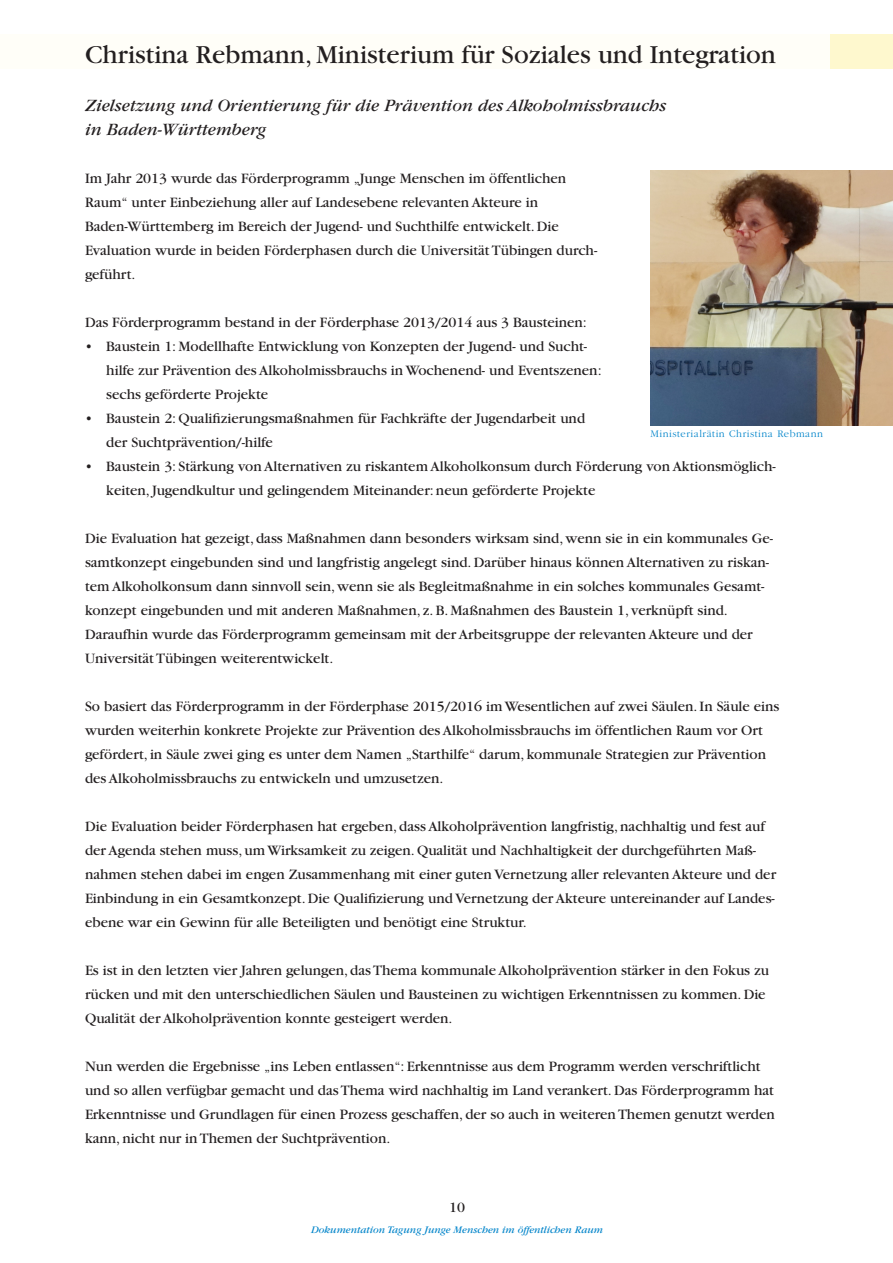
<style>
.page{position:relative;width:893px;height:1263px;background:#fff}
.page>*{position:absolute;margin:0;border:0;box-sizing:border-box;transform-origin:0 0}
.t1{font:27px "Garamond";color:#231f20}
.t2{font:italic 18px/24px "Garamond";color:#231f20}
.t3{font:15px/24px "Garamond";color:#231f20}
.t4{font:italic 10.5px "Garamond";color:#0084ca}
.t5{font:300 10.5px "Garamond";letter-spacing:.05em;color:#0084ca}
</style>
<div class="page">
<div style="left:829px;top:34px;width:64px;height:34px;background:#fef8ce"></div>
<div style="left:0;top:34px;width:829px;height:34px;background:#fffef8"></div>
<img style="left:651px;top:170px;width:242px;height:255px">
<h1 class="t1" style="left:85px;top:41px;width:692px">Christina Rebmann, Ministerium für Soziales und Integration</h1>
<p class="t2" style="left:85px;top:94px;width:583px">Zielsetzung und Orientierung für die Prävention des Alkoholmissbrauchs in Baden-Württemberg</p>
<p class="t3" style="left:85px;top:167px;width:514px">Im Jahr 2013 wurde das Förderprogramm „Junge Menschen im öffentlichen Raum“ unter Einbeziehung aller auf Landesebene relevanten Akteure in Baden-Württemberg im Bereich der Jugend- und Suchthilfe entwickelt. Die Evaluation wurde in beiden Förderphasen durch die Universität Tübingen durch&shy;geführt.</p>
<p class="t3" style="left:85px;top:311px;width:503px">Das Förderprogramm bestand in der Förderphase 2013/2014 aus 3 Bausteinen:</p>
<p class="t3" style="left:106px;top:335px;width:497px;text-indent:-21px">• Baustein 1: Modellhafte Entwicklung von Konzepten der Jugend- und Sucht&shy;hilfe zur Prävention des Alkoholmissbrauchs in Wochenend- und Eventszenen: sechs geförderte Projekte</p>
<p class="t3" style="left:106px;top:407px;width:480px;text-indent:-21px">• Baustein 2: Qualifizierungsmaßnahmen für Fachkräfte der Jugendarbeit und der Suchtprävention/-hilfe</p>
<p class="t3" style="left:106px;top:455px;width:671px;text-indent:-21px">• Baustein 3: Stärkung von Alternativen zu riskantem Alkoholkonsum durch Förderung von Aktionsmöglich&shy;keiten, Jugendkultur und gelingendem Miteinander: neun geförderte Projekte</p>
<p class="t3" style="left:85px;top:527px;width:689px">Die Evaluation hat gezeigt, dass Maßnahmen dann besonders wirksam sind, wenn sie in ein kommunales Ge&shy;samtkonzept eingebunden sind und langfristig angelegt sind. Darüber hinaus können Alternativen zu riskan&shy;tem Alkoholkonsum dann sinnvoll sein, wenn sie als Begleitmaßnahme in ein solches kommunales Gesamt&shy;konzept eingebunden und mit anderen Maßnahmen, z. B. Maßnahmen des Baustein 1, verknüpft sind.<br>Daraufhin wurde das Förderprogramm gemeinsam mit der Arbeitsgruppe der relevanten Akteure und der Universität Tübingen weiterentwickelt.</p>
<p class="t3" style="left:85px;top:695px;width:696px">So basiert das Förderprogramm in der Förderphase 2015/2016 im Wesentlichen auf zwei Säulen. In Säule eins wurden weiterhin konkrete Projekte zur Prävention des Alkoholmissbrauchs im öffentlichen Raum vor Ort gefördert, in Säule zwei ging es unter dem Namen „Starthilfe“ darum, kommunale Strategien zur Prävention des Alkoholmissbrauchs zu entwickeln und umzusetzen.</p>
<p class="t3" style="left:85px;top:815px;width:693px">Die Evaluation beider Förderphasen hat ergeben, dass Alkoholprävention langfristig, nachhaltig und fest auf der Agenda stehen muss, um Wirksamkeit zu zeigen. Qualität und Nachhaltigkeit der durchgeführten Maß&shy;nahmen stehen dabei im engen Zusammenhang mit einer guten Vernetzung aller relevanten Akteure und der Einbindung in ein Gesamtkonzept. Die Qualifizierung und Vernetzung der Akteure untereinander auf Landes&shy;ebene war ein Gewinn für alle Beteiligten und benötigt eine Struktur.</p>
<p class="t3" style="left:85px;top:959px;width:685px">Es ist in den letzten vier Jahren gelungen, das Thema kommunale Alkoholprävention stärker in den Fokus zu rücken und mit den unterschiedlichen Säulen und Bausteinen zu wichtigen Erkenntnissen zu kommen. Die<br>Qualität der Alkoholprävention konnte gesteigert werden.</p>
<p class="t3" style="left:85px;top:1055px;width:691px">Nun werden die Ergebnisse „ins Leben entlassen“: Erkenntnisse aus dem Programm werden verschriftlicht und so allen verfügbar gemacht und das Thema wird nachhaltig im Land verankert. Das Förderprogramm hat Erkenntnisse und Grundlagen für einen Prozess geschaffen, der so auch in weiteren Themen genutzt werden kann, nicht nur in Themen der Suchtprävention.</p>
<p class="t5" style="left:651px;top:429px;width:174px">Ministerialrätin Christina Rebmann</p>
<p class="t3" style="left:449px;top:1196px;width:17px">10</p>
<p class="t4" style="left:311px;top:1224px;width:294px">Dokumentation Tagung Junge Menschen im öffentlichen Raum</p>
</div>
